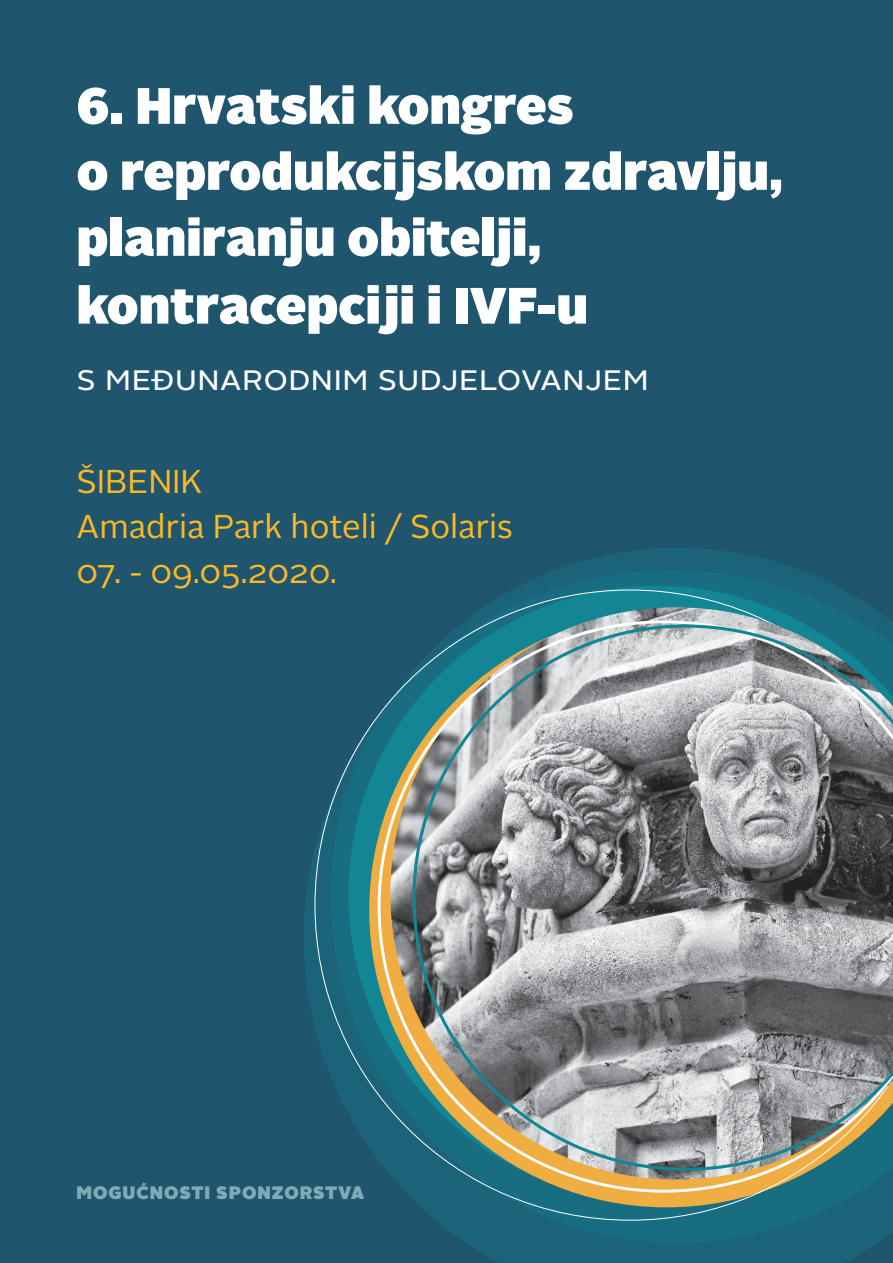
<style>
.page{position:relative;width:893px;height:1263px;background:#20556e}
.page>*{position:absolute;margin:0;border:0;box-sizing:border-box;transform-origin:0 0}
.t1{font:900 51px/66.6px "Alright Sans";color:#fff}
.t2{font:36px "Alright Sans";color:#fff}
.t3{font:33px/45px "Alright Sans";color:#fcb825}
.t4{font:900 18px "Alright Sans";letter-spacing:.05em;color:#80abb6}
</style>
<div class="page">
<svg style="left:558px;top:548px;width:240px;height:22px;fill:#1b6379"></svg>
<svg style="left:304px;top:570px;width:589px;height:693px"></svg>
<svg style="left:315px;top:590px;width:578px;height:630px"></svg>
<img style="left:390px;top:607px;width:503px;height:13px">
<svg style="left:378px;top:620px;width:515px;height:572px"></svg>
<svg style="left:412px;top:624px;width:481px;height:547px;background:#8e9595"></svg>
<p class="t1" style="left:77px;top:72px;width:708px">6. Hrvatski kongres<br>o reprodukcijskom zdravlju, planiranju obitelji, kontracepciji i IVF-u</p>
<p class="t2" style="left:77px;top:353px;width:574px">s međunarodnim sudjelovanjem</p>
<p class="t3" style="left:77px;top:459px;width:438px">ŠIBENIK<br>Amadria Park hoteli / Solaris</p>
<p class="t3" style="left:77px;top:549px;width:262px">07. - 09.05.2020.</p>
<p class="t4" style="left:77px;top:1180px;width:289px">MOGUĆNOSTI SPONZORSTVA</p>
</div>
